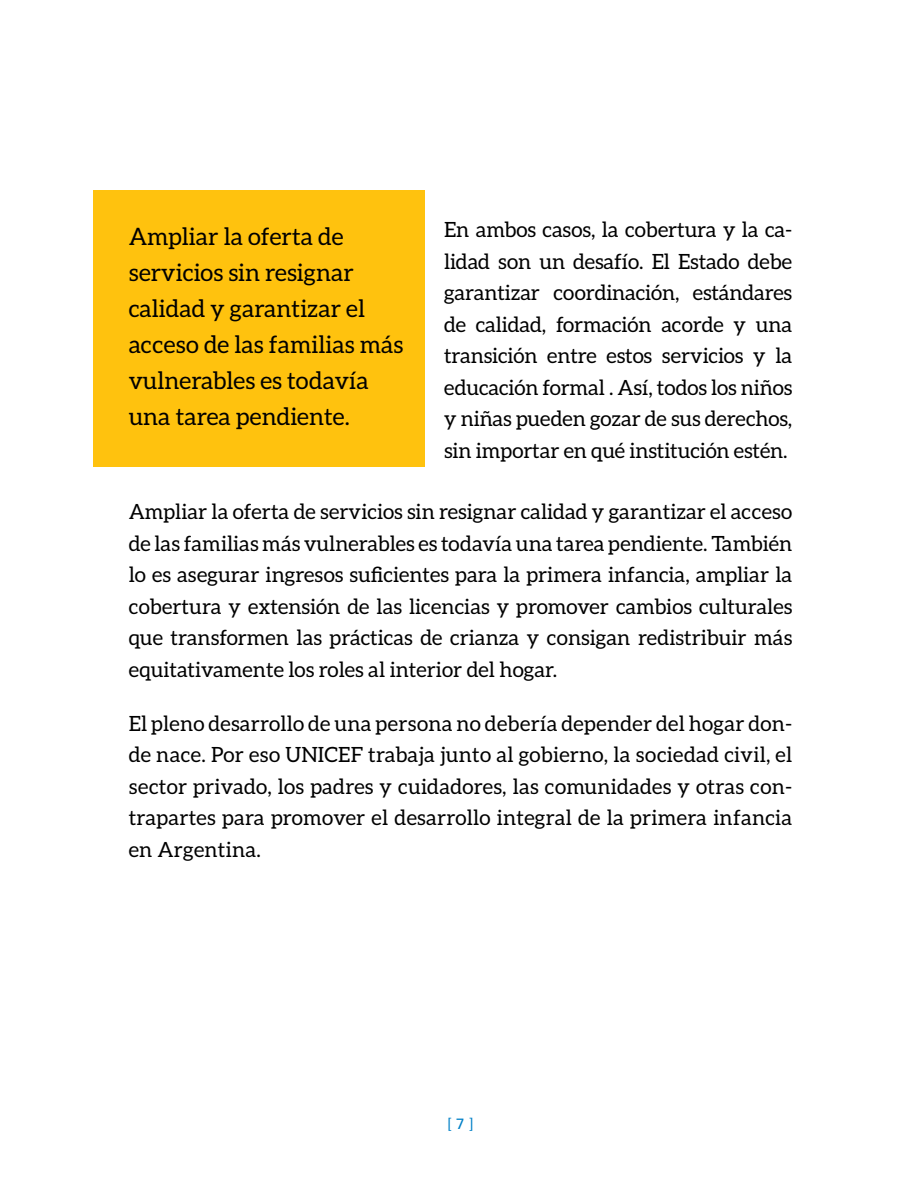
<style>
.page{position:relative;width:918px;height:1187px;background:#fff}
.page>*{position:absolute;margin:0;border:0;box-sizing:border-box;transform-origin:0 0}
.t1{font:24px/36px "Aleo";color:#000}
.t2{font:21px/31.5px "Aleo";color:#000;text-align:justify}
.t3{font:15px "Univers";color:#0080c7}
</style>
<div class="page">
<div style="left:93px;top:190px;width:331px;height:276px;background:#ffc20e"></div>
<p class="t1" style="left:129px;top:218px;width:276px">Ampliar la oferta de servicios sin resignar calidad y garantizar el acceso de las familias más vulnerables es todavía una tarea pendiente.</p>
<p class="t2" style="left:444px;top:213px;width:349px">En ambos casos, la cobertura y la ca&shy;lidad son un desafío. El Estado debe garantizar coordinación, estándares de calidad, formación acorde y una transición entre estos servicios y la educación formal . Así, todos los niños y niñas pueden gozar de sus derechos, sin importar en qué institución estén.</p>
<p class="t2" style="left:129px;top:495px;width:664px">Ampliar la oferta de servicios sin resignar calidad y garantizar el acceso de las familias más vulnerables es todavía una tarea pendiente. También lo es asegurar ingresos suficientes para la primera infancia, ampliar la cobertura y extensión de las licencias y promover cambios culturales que transformen las prácticas de crianza y consigan redistribuir más equitativamente los roles al interior del hogar.</p>
<p class="t2" style="left:129px;top:707px;width:664px">El pleno desarrollo de una persona no debería depender del hogar don&shy;de nace. Por eso UNICEF trabaja junto al gobierno, la sociedad civil, el sector privado, los padres y cuidadores, las comunidades y otras con&shy;trapartes para promover el desarrollo integral de la primera infancia en Argentina.</p>
<p class="t3" style="left:447px;top:1114px;width:28px">[ 7 ]</p>
</div>
